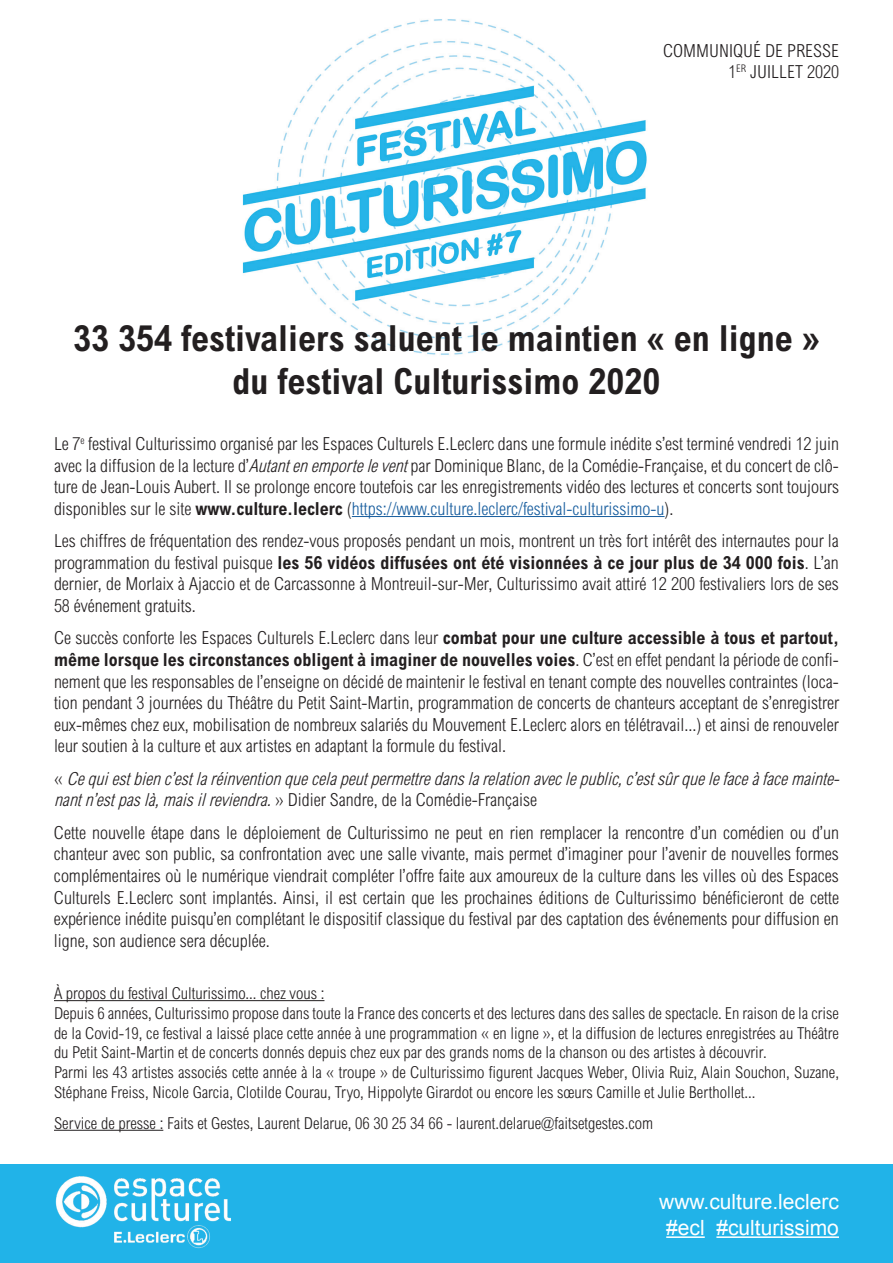
<style>
.page{position:relative;width:893px;height:1263px;background:#fff}
.page>*{position:absolute;margin:0;border:0;box-sizing:border-box;transform-origin:0 0}
.t1{font:700 condensed 36px/43.2px "Arial";color:#231f20;text-align:center}
.t2{font:21px/25.7px "Arial";color:#fff;text-align:center}
.t3{font:300 condensed 18px/21.6px "Arial";color:#231f20;text-align:justify}
.t4{font:italic 300 condensed 18px/21.6px "Arial";color:#231f20}
.t5{font:300 condensed 16.5px/19.8px "Arial";color:#231f20}
.s1{font-style:italic}
.s2{font-weight:700}
.s3{color:#175d9e}
.s4{font-style:normal}
</style>
<div class="page">
<hr style="left:352px;top:516px;width:313px;height:1px;background:#175d9e">
<hr style="left:54px;top:1000px;width:270px;height:1px;background:#231f20">
<hr style="left:54px;top:1130px;width:109px;height:1px;background:#231f20">
<div style="left:0;top:1164px;width:893px;height:99px;background:#21b3e8"></div>
<img style="left:55px;top:1176px;width:176px;height:73px">
<hr style="left:666px;top:1236px;width:39px;height:2px;background:#fff">
<hr style="left:716px;top:1236px;width:123px;height:2px;background:#fff">
<img style="left:242px;top:19px;width:405px;height:336px">
<p class="t3" style="left:663px;top:40px;width:177px;text-align:right">COMMUNIQUÉ DE PRESSE<br>1<sup>ER</sup> JUILLET 2020</p>
<h1 class="t1" style="left:73px;top:317px;width:748px">33 354 festivaliers saluent le maintien « en ligne » du festival Culturissimo 2020</h1>
<p class="t3" style="left:54px;top:433px;width:786px">Le 7<sup>e</sup> festival Culturissimo organisé par les Espaces Culturels E.Leclerc dans une formule inédite s’est terminé vendredi 12 juin avec la diffusion de la lecture d’<span class="s1">Autantenemportelevent</span>par Dominique Blanc, de la Comédie-Française, et du concert de clô&shy;ture de Jean-Louis Aubert. Il se prolonge encore toutefois car les enregistrements vidéo des lectures et concerts sont toujours disponibles sur le site <span class="s2">www.culture.leclerc</span> (<span class="s3">https://www.culture.leclerc/festival-culturissimo-u</span>).</p>
<p class="t3" style="left:54px;top:530px;width:786px">Les chiffres de fréquentation des rendez-vous proposés pendant un mois, montrent un très fort intérêt des internautes pour la programmation du festival puisque <span class="s2">les 56 vidéos diffusées ont été visionnées à ce jour plus de 34 000 fois</span>. L’an dernier, de Morlaix à Ajaccio et de Carcassonne à Montreuil-sur-Mer, Culturissimo avait attiré 12 200 festivaliers lors de ses 58 événement gratuits.</p>
<p class="t3" style="left:54px;top:627px;width:786px">Ce succès conforte les Espaces Culturels E.Leclerc dans leur <span class="s2">combat pour une culture accessible à tous et partout, même lorsque les circonstances obligent à imaginer de nouvelles voies</span>. C’est en effet pendant la période de confi&shy;nement que les responsables de l’enseigne on décidé de maintenir le festival en tenant compte des nouvelles contraintes (loca&shy;tion pendant 3 journées du Théâtre du Petit Saint-Martin, programmation de concerts de chanteurs acceptant de s’enregistrer eux-mêmes chez eux, mobilisation de nombreux salariés du Mouvement E.Leclerc alors en télétravail...) et ainsi de renouveler leur soutien à la culture et aux artistes en adaptant la formule du festival.</p>
<p class="t4" style="left:54px;top:767px;width:791px"><span class="s4">«</span> Cequiestbienc’estlaréinventionquecelapeutpermettredanslarelationaveclepublic,c’estsûrquelefaceàfacemainte&shy;nantn’estpaslà,maisilreviendra.<span class="s4">» Didier Sandre, de la Comédie-Française</span></p>
<p class="t3" style="left:54px;top:821px;width:787px">Cette nouvelle étape dans le déploiement de Culturissimo ne peut en rien remplacer la rencontre d’un comédien ou d’un chanteur avec son public, sa confrontation avec une salle vivante, mais permet d’imaginer pour l’avenir de nouvelles formes complémentaires où le numérique viendrait compléter l’offre faite aux amoureux de la culture dans les villes où des Espaces Culturels E.Leclerc sont implantés. Ainsi, il est certain que les prochaines éditions de Culturissimo bénéficieront de cette expérience inédite puisqu’en complétant le dispositif classique du festival par des captation des événements pour diffusion en ligne, son audience sera décuplée.</p>
<p class="t5" style="left:54px;top:983px;width:786px">À propos du festival Culturissimo... chez vous :<br>Depuis 6 années, Culturissimo propose dans toute la France des concerts et des lectures dans des salles de spectacle. En raison de la crise de la Covid-19, ce festival a laissé place cette année à une programmation « en ligne », et la diffusion de lectures enregistrées au Théâtre du Petit Saint-Martin et de concerts donnés depuis chez eux par des grands noms de la chanson ou des artistes à découvrir.<br>Parmi les 43 artistes associés cette année à la « troupe » de Culturissimo figurent Jacques Weber, Olivia Ruiz, Alain Souchon, Suzane, Stéphane Freiss, Nicole Garcia, Clotilde Courau, Tryo, Hippolyte Girardot ou encore les sœurs Camille et Julie Berthollet...</p>
<p class="t5" style="left:54px;top:1113px;width:601px">Service de presse : Faits et Gestes, Laurent Delarue, 06 30 25 34 66 - laurent.delarue@faitsetgestes.com</p>
<p class="t2" style="left:659px;top:1189px;width:181px">www.culture.leclerc #ecl #culturissimo</p>
</div>
